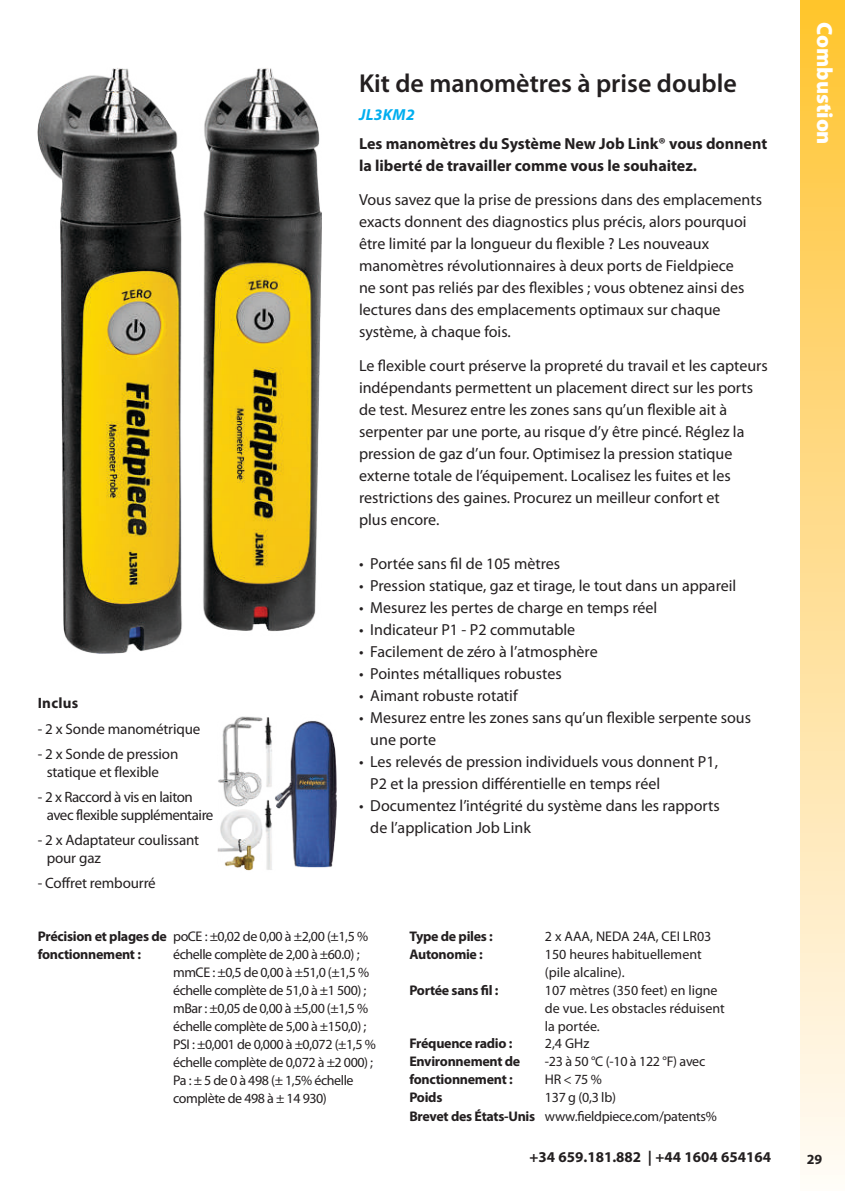
<style>
.page{position:relative;width:845px;height:1191px;background:#fff}
.page>*{position:absolute;margin:0;border:0;box-sizing:border-box;transform-origin:0 0}
.t1{font:600 26px "Myriad Pro";color:#231f20}
.t2{font:900 22px "Myriad Pro";color:#fff}
.t3{font:16px/22px "Myriad Pro";color:#231f20}
.t4{font:700 16px/22px "Myriad Pro";color:#231f20}
.t5{font:italic 700 16px "Myriad Pro";letter-spacing:.02em;color:#00aeef}
.t6{font:15px/18px "Myriad Pro";letter-spacing:-.01em;color:#231f20}
.t7{font:15px/18px "Myriad Pro";letter-spacing:-.03em;color:#231f20}
.t8{font:700 15px "Myriad Pro";color:#231f20}
.t9{font:14px/18px "Myriad Pro";letter-spacing:-.025em;color:#231f20}
.t10{font:700 14px/18px "Myriad Pro";letter-spacing:-.02em;color:#231f20}
.t11{font:14px/18px "Myriad Pro";color:#231f20}
.s1{font-weight:400}
.s2{font-weight:700}
</style>
<div class="page">
<div style="left:800px;top:0;width:45px;height:1191px;background:linear-gradient(to bottom,#ffc433,#fffbf8)"></div>
<img style="left:38px;top:68px;width:283px;height:585px">
<img style="left:218px;top:716px;width:118px;height:155px">
<p class="t8" style="left:38px;top:695px;width:42px">Inclus</p>
<p class="t6" style="left:38px;top:720px;width:164px">- 2 x Sonde manométrique</p>
<p class="t6" style="left:47px;top:745px;width:133px;text-indent:-9px">- 2 x Sonde de pression statique et flexible</p>
<p class="t7" style="left:47px;top:788px;width:168px;text-indent:-9px">- 2 x Raccord à vis en laiton avec flexible supplémentaire</p>
<p class="t6" style="left:47px;top:831px;width:154px;text-indent:-9px">- 2 x Adaptateur coulissant pour gaz</p>
<p class="t6" style="left:38px;top:874px;width:120px">- Coffret rembourré</p>
<h1 class="t1" style="left:359px;top:69px;width:379px">Kit de manomètres à prise double</h1>
<p class="t5" style="left:359px;top:106px;width:57px">JL3KM2</p>
<p class="t4" style="left:359px;top:133px;width:410px">Les manomètres du Système New Job Link® vous donnent la liberté de travailler comme vous le souhaitez.</p>
<p class="t3" style="left:359px;top:189px;width:404px">Vous savez que la prise de pressions dans des emplacements exacts donnent des diagnostics plus précis, alors pourquoi être limité par la longueur du flexible ? Les nouveaux manomètres révolutionnaires à deux ports de Fieldpiece<br>ne sont pas reliés par des flexibles ; vous obtenez ainsi des lectures dans des emplacements optimaux sur chaque système, à chaque fois.</p>
<p class="t3" style="left:359px;top:355px;width:410px">Le flexible court préserve la propreté du travail et les capteurs indépendants permettent un placement direct sur les ports de test. Mesurez entre les zones sans qu’un flexible ait à serpenter par une porte, au risque d’y être pincé. Réglez la pression de gaz d’un four. Optimisez la pression statique externe totale de l’équipement. Localisez les fuites et les restrictions des gaines. Procurez un meilleur confort et<br>plus encore.</p>
<p class="t3" style="left:359px;top:553px;width:203px">• Portée sans fil de 105 mètres</p>
<p class="t3" style="left:359px;top:575px;width:379px">• Pression statique, gaz et tirage, le tout dans un appareil</p>
<p class="t3" style="left:359px;top:597px;width:300px">• Mesurez les pertes de charge en temps réel</p>
<p class="t3" style="left:359px;top:619px;width:218px">• Indicateur P1 - P2 commutable</p>
<p class="t3" style="left:359px;top:641px;width:240px">• Facilement de zéro à l’atmosphère</p>
<p class="t3" style="left:359px;top:663px;width:204px">• Pointes métalliques robustes</p>
<p class="t3" style="left:359px;top:685px;width:160px">• Aimant robuste rotatif</p>
<p class="t3" style="left:370px;top:707px;width:382px;text-indent:-11px">• Mesurez entre les zones sans qu’un flexible serpente sous une porte</p>
<p class="t3" style="left:370px;top:751px;width:349px;text-indent:-11px">• Les relevés de pression individuels vous donnent P1,<br>P2 et la pression différentielle en temps réel</p>
<p class="t3" style="left:370px;top:795px;width:351px;text-indent:-11px">• Documentez l’intégrité du système dans les rapports de l’application Job Link</p>
<h2 class="t2" style="left:837px;top:22px;width:124px;rotate:90deg">Combustion</h2>
<p class="t10" style="left:38px;top:927px;width:332px">Précision et plages de <span class="s1">poCE : ±0,02 de 0,00 à ±2,00 (±1,5 % </span>fonctionnement :</p>
<p class="t9" style="left:173px;top:945px;width:204px">échelle complète de 2,00 à ±60.0) ; mmCE : ±0,5 de 0,00 à ±51,0 (±1,5 % échelle complète de 51,0 à ±1 500) ; mBar : ±0,05 de 0,00 à ±5,00 (±1,5 % échelle complète de 5,00 à ±150,0) ;<br>PSI : ±0,001 de 0,000 à ±0,072 (±1,5 % échelle complète de 0,072 à ±2 000) ;<br>Pa : ± 5 de 0 à 498 (± 1,5% échelle complète de 498 à ± 14 930)</p>
<p class="t10" style="left:409px;top:927px;width:85px">Type de piles :</p>
<p class="t11" style="left:545px;top:928px;width:168px">2 x AAA, NEDA 24A, CEI LR03</p>
<p class="t10" style="left:409px;top:945px;width:75px">Autonomie :</p>
<p class="t11" style="left:545px;top:945px;width:158px">150 heures habituellement (pile alcaline).</p>
<p class="t10" style="left:409px;top:981px;width:91px">Portée sans fil :</p>
<p class="t11" style="left:545px;top:981px;width:181px">107 mètres (350 feet) en ligne de vue. Les obstacles réduisent la portée.</p>
<p class="t10" style="left:409px;top:1034px;width:104px">Fréquence radio :</p>
<p class="t9" style="left:545px;top:1035px;width:46px">2,4 GHz</p>
<p class="t10" style="left:409px;top:1052px;width:112px">Environnement de fonctionnement :</p>
<p class="t9" style="left:545px;top:1052px;width:162px">-23 à 50 °C (-10 à 122 °F) avec<br>HR &lt; 75 %</p>
<p class="t10" style="left:409px;top:1088px;width:35px">Poids</p>
<p class="t9" style="left:409px;top:1087px;width:309px;line-height:19.2px;text-indent:135px">137 g (0,3 lb)<br><span class="s2">Brevet des États-Unis</span> www.fieldpiece.com/patents%</p>
<p class="t8" style="left:529px;top:1148px;width:243px">+34 659.181.882 | +44 1604 654164</p>
<p class="t10" style="left:806px;top:1150px;width:17px">29</p>
</div>
